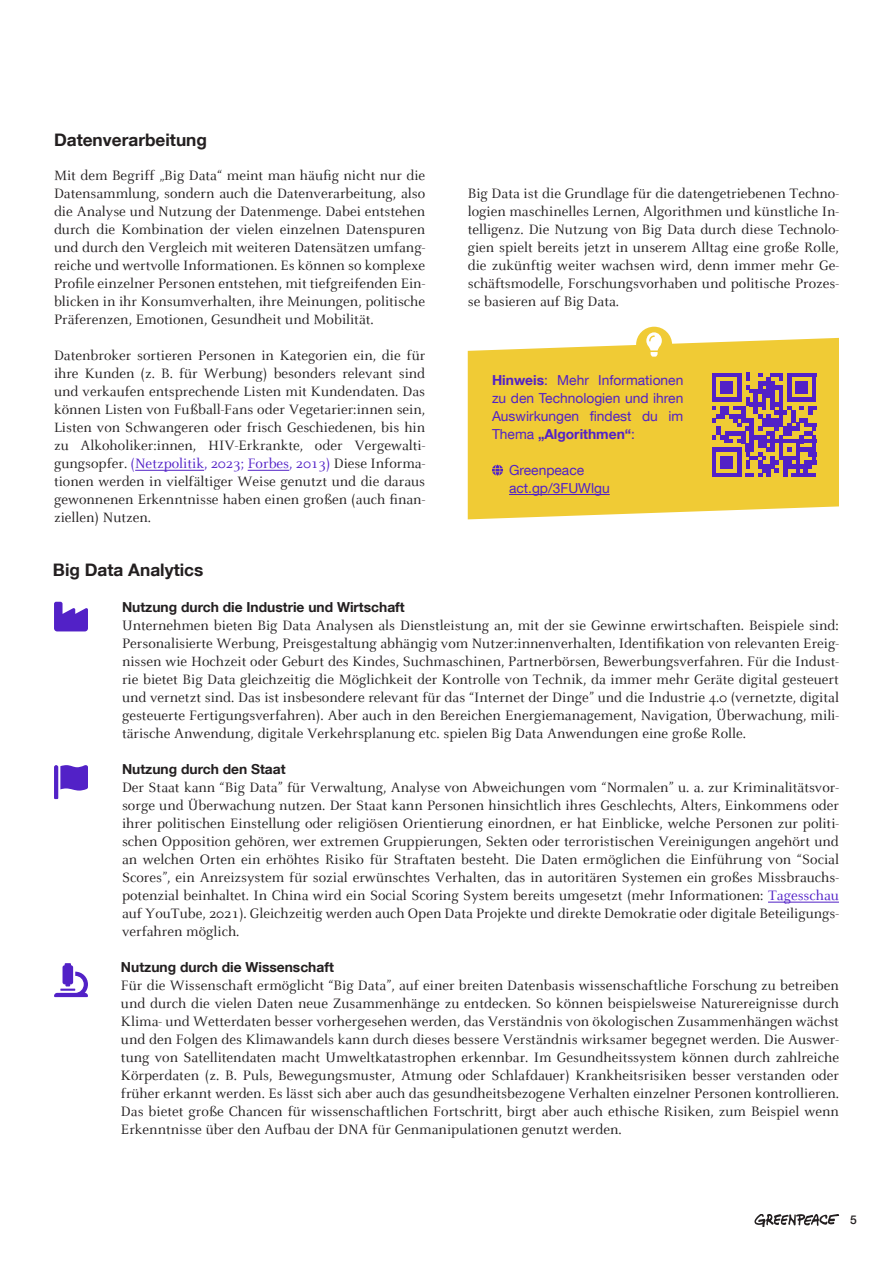
<style>
.page{position:relative;width:893px;height:1263px;background:#fff}
.page>*{position:absolute;margin:0;border:0;box-sizing:border-box;transform-origin:0 0}
.t1{font:700 17.25px "Helvetica Neue LT Com";color:#231f20}
.t2{font:15px/18px "Celeste";color:#231f20;text-align:justify}
.t3{font:13.8px/18px "Helvetica Neue LT Com";color:#5221c7;text-align:justify}
.t4{font:700 13.8px "Helvetica Neue LT Com";color:#231f20}
.t5{font:500 12px "Helvetica Neue LT Com";color:#231f20}
.s1{color:#5221c7}
.s2{font-weight:700}
</style>
<div class="page">
<svg style="left:754px;top:1214px;width:85px;height:12px"></svg>
<hr style="left:135px;top:470px;width:69px;height:1px;background:#5221c7">
<hr style="left:248px;top:470px;width:41px;height:1px;background:#5221c7">
<svg style="left:468px;top:338px;width:371px;height:181px;background:#f1ce45"></svg>
<div style="left:636px;top:327px;width:36px;height:36px;background:#f0cb35;border-radius:50%"></div>
<svg style="left:646px;top:332px;width:16px;height:25px"></svg>
<hr style="left:768px;top:902px;width:71px;height:1px;background:#5221c7">
<svg style="left:54px;top:765px;width:34px;height:34px"></svg>
<svg style="left:54px;top:602px;width:34px;height:29px"></svg>
<svg style="left:54px;top:963px;width:34px;height:34px"></svg>
<hr style="left:509px;top:494px;width:101px;height:1px;background:#5221c7">
<svg style="left:492px;top:465px;width:11px;height:11px"></svg>
<svg style="left:712px;top:373px;width:104px;height:104px;background:#966a87"></svg>
<hr style="left:791px;top:473px;width:25px;height:4px;background:#5221c7">
<p class="t1" style="left:54px;top:129px;width:155px">Datenverarbeitung</p>
<p class="t2" style="left:54px;top:167px;width:373px">Mit dem Begriff „Big Data“ meint man häufig nicht nur die Datensammlung, sondern auch die Datenverarbeitung, also die Analyse und Nutzung der Datenmenge. Dabei entstehen durch die Kombination der vielen einzelnen Datenspuren und durch den Vergleich mit weiteren Datensätzen umfang&shy;reiche und wertvolle Informationen. Es können so komplexe Profile einzelner Personen entstehen, mit tiefgreifenden Ein&shy;blicken in ihr Konsumverhalten, ihre Meinungen, politische Präferenzen, Emotionen, Gesundheit und Mobilität.</p>
<p class="t2" style="left:54px;top:347px;width:373px">Datenbroker sortieren Personen in Kategorien ein, die für ihre Kunden (z. B. für Werbung) besonders relevant sind und verkaufen entsprechende Listen mit Kundendaten. Das können Listen von Fußball-Fans oder Vegetarier:innen sein, Listen von Schwangeren oder frisch Geschiedenen, bis hin zu Alkoholiker:innen, HIV-Erkrankte, oder Vergewalti&shy;gungsopfer. <span class="s1">(Netzpolitik, 2023; Forbes, 2013)</span> Diese Informa&shy;tionen werden in vielfältiger Weise genutzt und die daraus gewonnenen Erkenntnisse haben einen großen (auch finan&shy;ziellen) Nutzen.</p>
<p class="t2" style="left:468px;top:185px;width:373px">Big Data ist die Grundlage für die datengetriebenen Techno&shy;logien maschinelles Lernen, Algorithmen und künstliche In&shy;telligenz. Die Nutzung von Big Data durch diese Technolo&shy;gien spielt bereits jetzt in unserem Alltag eine große Rolle, die zukünftig weiter wachsen wird, denn immer mehr Ge&shy;schäftsmodelle, Forschungsvorhaben und politische Prozes&shy;se basieren auf Big Data.</p>
<p class="t3" style="left:492px;top:371px;width:193px"><span class="s2">Hinweis</span>: Mehr Informationen zu den Technologien und ihren Auswirkungen findest du im Thema <span class="s2">„Algorithmen“</span>:</p>
<p class="t3" style="left:509px;top:461px;width:102px">Greenpeace act.gp/3FUWlgu</p>
<p class="t1" style="left:53px;top:559px;width:152px">Big Data Analytics</p>
<p class="t4" style="left:122px;top:598px;width:284px">Nutzung durch die Industrie und Wirtschaft</p>
<p class="t2" style="left:122px;top:617px;width:718px">Unternehmen bieten Big Data Analysen als Dienstleistung an, mit der sie Gewinne erwirtschaften. Beispiele sind:<br>Personalisierte Werbung, Preisgestaltung abhängig vom Nutzer:innenverhalten, Identifikation von relevanten Ereig&shy;nissen wie Hochzeit oder Geburt des Kindes, Suchmaschinen, Partnerbörsen, Bewerbungsverfahren. Für die Indust&shy;rie bietet Big Data gleichzeitig die Möglichkeit der Kontrolle von Technik, da immer mehr Geräte digital gesteuert und vernetzt sind. Das ist insbesondere relevant für das “Internet der Dinge” und die Industrie 4.0 (vernetzte, digital gesteuerte Fertigungsverfahren). Aber auch in den Bereichen Energiemanagement, Navigation, Überwachung, mili&shy;tärische Anwendung, digitale Verkehrsplanung etc. spielen Big Data Anwendungen eine große Rolle.</p>
<p class="t4" style="left:122px;top:760px;width:165px">Nutzung durch den Staat</p>
<p class="t2" style="left:122px;top:779px;width:718px">Der Staat kann “Big Data” für Verwaltung, Analyse von Abweichungen vom “Normalen” u. a. zur Kriminalitätsvor&shy;sorge und Überwachung nutzen. Der Staat kann Personen hinsichtlich ihres Geschlechts, Alters, Einkommens oder ihrer politischen Einstellung oder religiösen Orientierung einordnen, er hat Einblicke, welche Personen zur politi&shy;schen Opposition gehören, wer extremen Gruppierungen, Sekten oder terroristischen Vereinigungen angehört und an welchen Orten ein erhöhtes Risiko für Straftaten besteht. Die Daten ermöglichen die Einführung von “Social Scores”, ein Anreizsystem für sozial erwünschtes Verhalten, das in autoritären Systemen ein großes Missbrauchs&shy;potenzial beinhaltet. In China wird ein Social Scoring System bereits umgesetzt (mehr Informationen: <span class="s1">Tagesschau </span>auf YouTube, 2021). Gleichzeitig werden auch Open Data Projekte und direkte Demokratie oder digitale Beteiligungs&shy;verfahren möglich.</p>
<p class="t4" style="left:121px;top:958px;width:214px">Nutzung durch die Wissenschaft</p>
<p class="t2" style="left:121px;top:977px;width:720px">Für die Wissenschaft ermöglicht “Big Data”, auf einer breiten Datenbasis wissenschaftliche Forschung zu betreiben und durch die vielen Daten neue Zusammenhänge zu entdecken. So können beispielsweise Naturereignisse durch Klima- und Wetterdaten besser vorhergesehen werden, das Verständnis von ökologischen Zusammenhängen wächst und den Folgen des Klimawandels kann durch dieses bessere Verständnis wirksamer begegnet werden. Die Auswer&shy;tung von Satellitendaten macht Umweltkatastrophen erkennbar. Im Gesundheitssystem können durch zahlreiche Körperdaten (z. B. Puls, Bewegungsmuster, Atmung oder Schlafdauer) Krankheitsrisiken besser verstanden oder früher erkannt werden. Es lässt sich aber auch das gesundheitsbezogene Verhalten einzelner Personen kontrollieren.<br>Das bietet große Chancen für wissenschaftlichen Fortschritt, birgt aber auch ethische Risiken, zum Beispiel wenn Erkenntnisse über den Aufbau der DNA für Genmanipulationen genutzt werden.</p>
<p class="t5" style="left:850px;top:1212px;width:8px">5</p>
</div>
